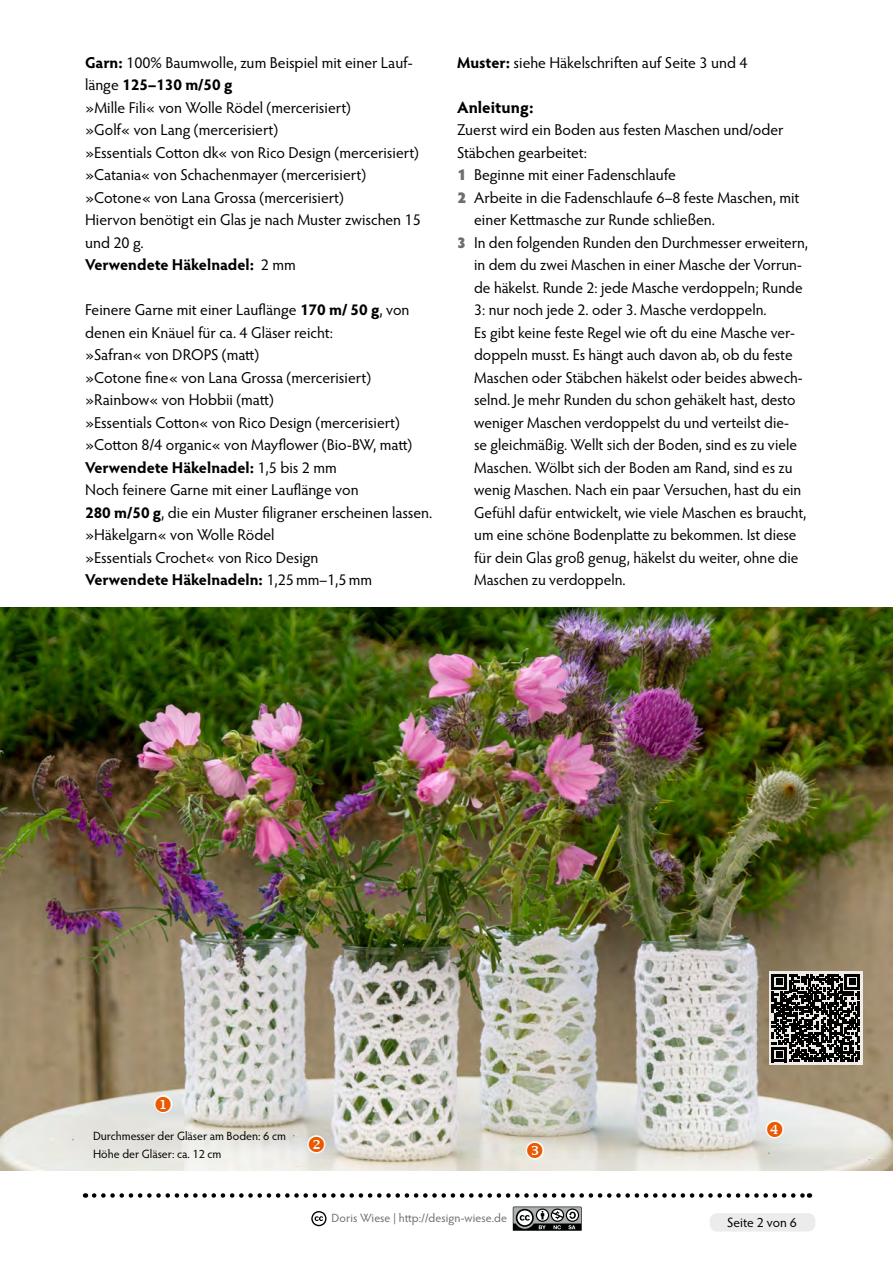
<style>
.page{position:relative;width:893px;height:1263px;background:#fff}
.page>*{position:absolute;margin:0;border:0;box-sizing:border-box;transform-origin:0 0}
.t1{font:700 16.5px "Hypatia Sans Pro";color:#000}
.Material{font:15.75px/22.5px "Hypatia Sans Pro";color:#000}
.Fliesstext{font:15.75px/22.5px "Hypatia Sans Pro";letter-spacing:-.005em;color:#000}
.Material-2{font:700 15.75px "Hypatia Sans Pro";color:#000}
.t2{font:13.5px "Hypatia Sans Pro";color:#000}
.BU_nach_oben{font:12px/18px "Hypatia Sans Pro";letter-spacing:-.005em;color:#000}
.t3{font:12px "Hypatia Sans Pro";letter-spacing:.01em;color:#6e6e6e}
.s1{font-weight:700}
.s2{font-weight:400}
.s3{font-weight:900;color:#6e6e6e}
</style>
<div class="page">
<div style="left:710px;top:1213px;width:105px;height:18px;background:#ececec;border-radius:8px"></div>
<img style="left:0;top:608px;width:893px;height:562px">
<svg style="left:769px;top:971px;width:94px;height:94px"></svg>
<svg style="left:772px;top:974px;width:88px;height:88px;background:#474644"></svg>
<svg style="left:94px;top:1193px;width:716px;height:5px"></svg>
<svg style="left:513px;top:1206px;width:69px;height:25px;background:#747775"></svg>
<svg style="left:311px;top:1211px;width:15px;height:15px"></svg>
<svg style="left:524px;top:1139px;width:22px;height:22px"></svg>
<svg style="left:764px;top:1117px;width:22px;height:23px"></svg>
<svg style="left:152px;top:1093px;width:22px;height:22px"></svg>
<svg style="left:305px;top:1133px;width:22px;height:22px"></svg>
<p class="Material" style="left:85px;top:50px;width:337px"><span class="s1">Garn:</span> 100% Baumwolle, zum Beispiel mit einer Lauf&shy;länge <span class="s1">125–130 m/50 g<br></span>»Mille Fili« von Wolle Rödel (mercerisiert)<br>»Golf« von Lang (mercerisiert)<br>»Essentials Cotton dk« von Rico Design (mercerisiert) »Catania« von Schachenmayer (mercerisiert) »Cotone« von Lana Grossa (mercerisiert)<br>Hiervon benötigt ein Glas je nach Muster zwischen 15 und 20 g.</p>
<p class="Material-2" style="left:85px;top:253px;width:212px">Verwendete Häkelnadel: <span class="s2">2 mm</span></p>
<p class="Material" style="left:85px;top:298px;width:329px">Feinere Garne mit einer Lauflänge <span class="s1">170 m/ 50 g</span>, von denen ein Knäuel für ca. 4 Gläser reicht:<br>»Safran« von DROPS (matt)<br>»Cotone fine« von Lana Grossa (mercerisiert) »Rainbow« von Hobbii (matt)<br>»Essentials Cotton« von Rico Design (mercerisiert) »Cotton 8/4 organic« von Mayflower (Bio-BW, matt)</p>
<p class="Material" style="left:85px;top:455px;width:349px"><span class="s1">Verwendete Häkelnadel:</span> 1,5 bis 2 mm<br>Noch feinere Garne mit einer Lauflänge von<br><span class="s1">280 m/50 g</span>, die ein Muster filigraner erscheinen lassen.</p>
<p class="Fliesstext" style="left:85px;top:523px;width:235px">»Häkelgarn« von Wolle Rödel »Essentials Crochet« von Rico Design</p>
<p class="Material-2" style="left:85px;top:568px;width:289px">Verwendete Häkelnadeln: <span class="s2">1,25mm–1,5mm</span></p>
<p class="Material" style="left:457px;top:50px;width:292px"><span class="s1">Muster:</span> siehe Häkelschriften auf Seite 3 und 4</p>
<h3 class="t1" style="left:457px;top:95px;width:78px">Anleitung:</h3>
<p class="Fliesstext" style="left:457px;top:118px;width:328px">Zuerst wird ein Boden aus festen Maschen und/oder<br>Stäbchen gearbeitet:</p>
<p class="Material" style="left:457px;top:163px;width:220px"><span class="s3">1</span> Beginne mit einer Fadenschlaufe</p>
<p class="Material" style="left:474px;top:185px;width:327px;text-indent:-17px"><span class="s3">2</span> Arbeite in die Fadenschlaufe 6–8 feste Maschen, mit einer Kettmasche zur Runde schließen.</p>
<p class="Material" style="left:474px;top:230px;width:335px;text-indent:-17px"><span class="s3">3</span> In den folgenden Runden den Durchmesser erweitern, in dem du zwei Maschen in einer Masche der Vorrun&shy;de häkelst. Runde 2: jede Masche verdoppeln; Runde 3: nur noch jede 2. oder 3. Masche verdoppeln.<br>Es gibt keine feste Regel wie oft du eine Masche ver&shy;doppeln musst. Es hängt auch davon ab, ob du feste Maschen oder Stäbchen häkelst oder beides abwech&shy;selnd. Je mehr Runden du schon gehäkelt hast, desto weniger Maschen verdoppelst du und verteilst die-<br>se gleichmäßig. Wellt sich der Boden, sind es zu viele Maschen. Wölbt sich der Boden am Rand, sind es zu wenig Maschen. Nach ein paar Versuchen, hast du ein Gefühl dafür entwickelt, wie viele Maschen es braucht, um eine schöne Bodenplatte zu bekommen. Ist diese für dein Glas groß genug, häkelst du weiter, ohne die Maschen zu verdoppeln.</p>
<p class="BU_nach_oben" style="left:93px;top:1126px;width:194px">Durchmesser der Gläser am Boden: 6 cm<br>Höhe der Gläser: ca. 12 cm</p>
<p class="t3" style="left:331px;top:1210px;width:177px">Doris Wiese | http://design-wiese.de</p>
<p class="t2" style="left:727px;top:1213px;width:71px">Seite 2 von 6</p>
</div>
